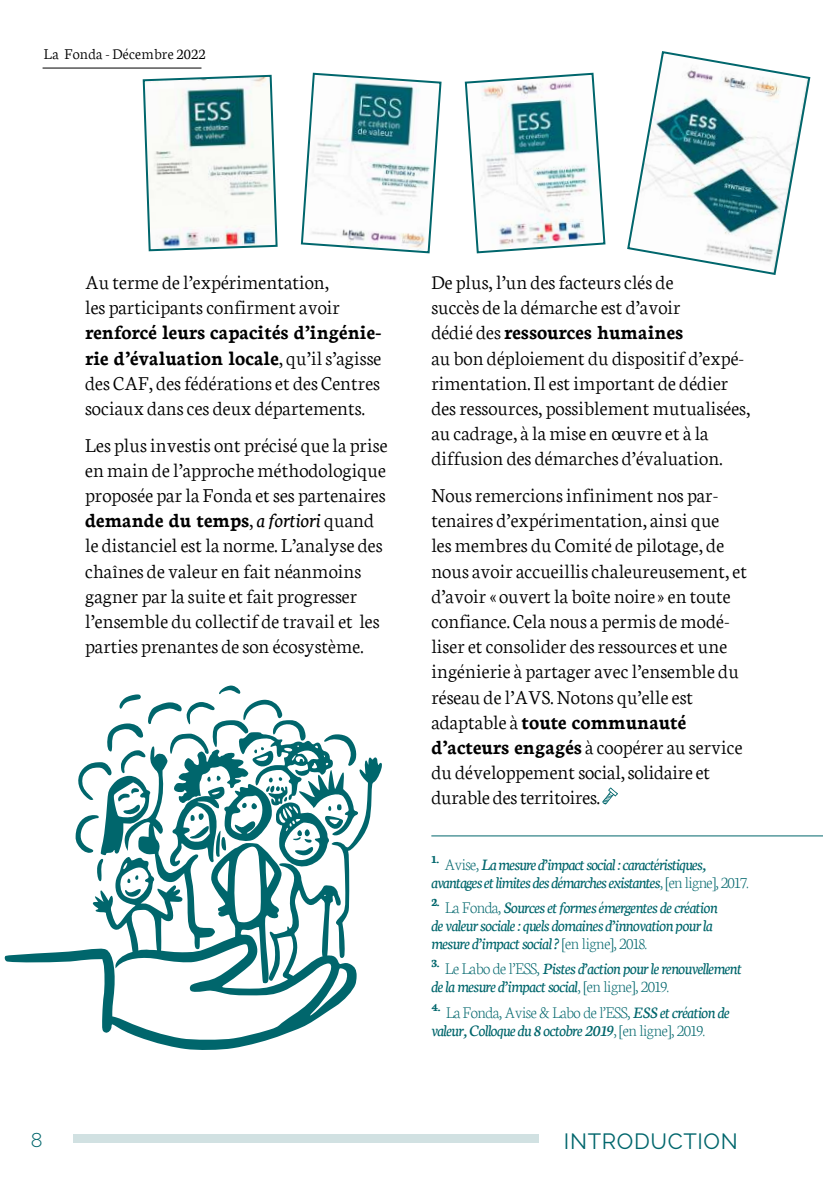
<style>
.page{position:relative;width:823px;height:1191px;background:#fff}
.page>*{position:absolute;margin:0;border:0;box-sizing:border-box;transform-origin:0 0}
.t1{font:22px "Raleway";letter-spacing:.03em;color:#00666c}
.t2{font:300 21px/25.2px "Neuton";color:#000}
.t3{font:300 20px "Raleway";color:#00666c}
.t4{font:italic 17px/18px "Neuton";letter-spacing:-.03em;color:#00666c}
.t5{font:300 16px "Neuton";letter-spacing:.01em;color:#000}
.s1{font-weight:700}
.s2{font-weight:400;font-style:italic}
.s3{font-weight:200;font-style:normal}
</style>
<div class="page">
<div style="left:74px;top:1134px;width:465px;height:8px;background:#d1e1e2"></div>
<hr style="left:43px;top:68px;width:158px;height:1px;background:#000">
<hr style="left:431px;top:835px;width:391px;height:1px;background:#00666c">
<svg style="left:602px;top:787px;width:15px;height:17px"></svg>
<svg style="left:4px;top:685px;width:378px;height:365px"></svg>
<svg style="left:464px;top:72px;width:142px;height:182px"></svg>
<svg style="left:300px;top:72px;width:142px;height:182px"></svg>
<svg style="left:142px;top:74px;width:136px;height:178px"></svg>
<svg style="left:627px;top:51px;width:184px;height:224px"></svg>
<p class="t5" style="left:44px;top:45px;width:163px">La Fonda - Décembre 2022</p>
<p class="t2" style="left:85px;top:269px;width:256px">Au terme de l’expérimentation, les participants confirment avoir</p>
<p class="t2" style="left:85px;top:320px;width:298px;text-align:justify"><span class="s1">renforcé leurs capacités d’ingénie&shy;rie d’évaluation locale</span>, qu’il s’agisse des CAF, des fédérations et des Centres sociaux dans ces deux départements.</p>
<p class="t2" style="left:85px;top:432px;width:304px">Les plus investis ont précisé que la prise en main de l’approche méthodologique proposée par la Fonda et ses partenaires <span class="s1">demande du temps</span>, <span class="s2">a fortiori</span> quand le distanciel est la norme. L’analyse des chaînes de valeur en fait néanmoins gagner par la suite et fait progresser l’ensemble du collectif de travail et les parties prenantes de son écosystème.</p>
<p class="t2" style="left:431px;top:269px;width:320px">De plus, l’un des facteurs clés de<br>succès de la démarche est d’avoir<br>dédié des <span class="s1">ressources humaines<br></span>au bon déploiement du dispositif d’expé&shy;rimentation. Il est important de dédier des ressources, possiblement mutualisées, au cadrage, à la mise en œuvre et à la diffusion des démarches d’évaluation.</p>
<p class="t2" style="left:431px;top:482px;width:317px">Nous remercions infiniment nos par&shy;tenaires d’expérimentation, ainsi que<br>les membres du Comité de pilotage, de nous avoir accueillis chaleureusement, et d’avoir « ouvert la boîte noire» en toute confiance. Cela nous a permis de modé&shy;liser et consolider des ressources et une ingénierie à partager avec l’ensemble du réseau de l’AVS. Notons qu’elle est adaptable à <span class="s1">toute communauté d’acteurs engagés</span> à coopérer au service du développement social, solidaire et durable des territoires.</p>
<p class="t4" style="left:431px;top:855px;width:318px"><sup>1.</sup> <span class="s3">Avise,</span> La mesure d’impact social : caractéristiques, avantages et limites des démarches existantes<span class="s3">, [en ligne], 2017.</span></p>
<p class="t4" style="left:431px;top:898px;width:288px"><sup>2.</sup> <span class="s3">La Fonda,</span> Sources et formes émergentes de création de valeur sociale : quels domaines d’innovation pour la mesure d’impact social ? <span class="s3">[en ligne], 2018.</span></p>
<p class="t4" style="left:431px;top:960px;width:312px"><sup>3.</sup> <span class="s3">Le Labo de l’ESS,</span> Pistes d’action pour le renouvellement de la mesure d’impact social<span class="s3">, [en ligne], 2019.</span></p>
<p class="t4" style="left:431px;top:1003px;width:300px"><sup>4.</sup> <span class="s3">La Fonda, Avise &amp; Labo de l’ESS,</span> ESS et création de valeur, Colloque du 8 octobre 2019<span class="s3">, [en ligne], 2019.</span></p>
<p class="t3" style="left:31px;top:1127px;width:13px">8</p>
<p class="t1" style="left:563px;top:1128px;width:175px">INTRODUCTION</p>
</div>
